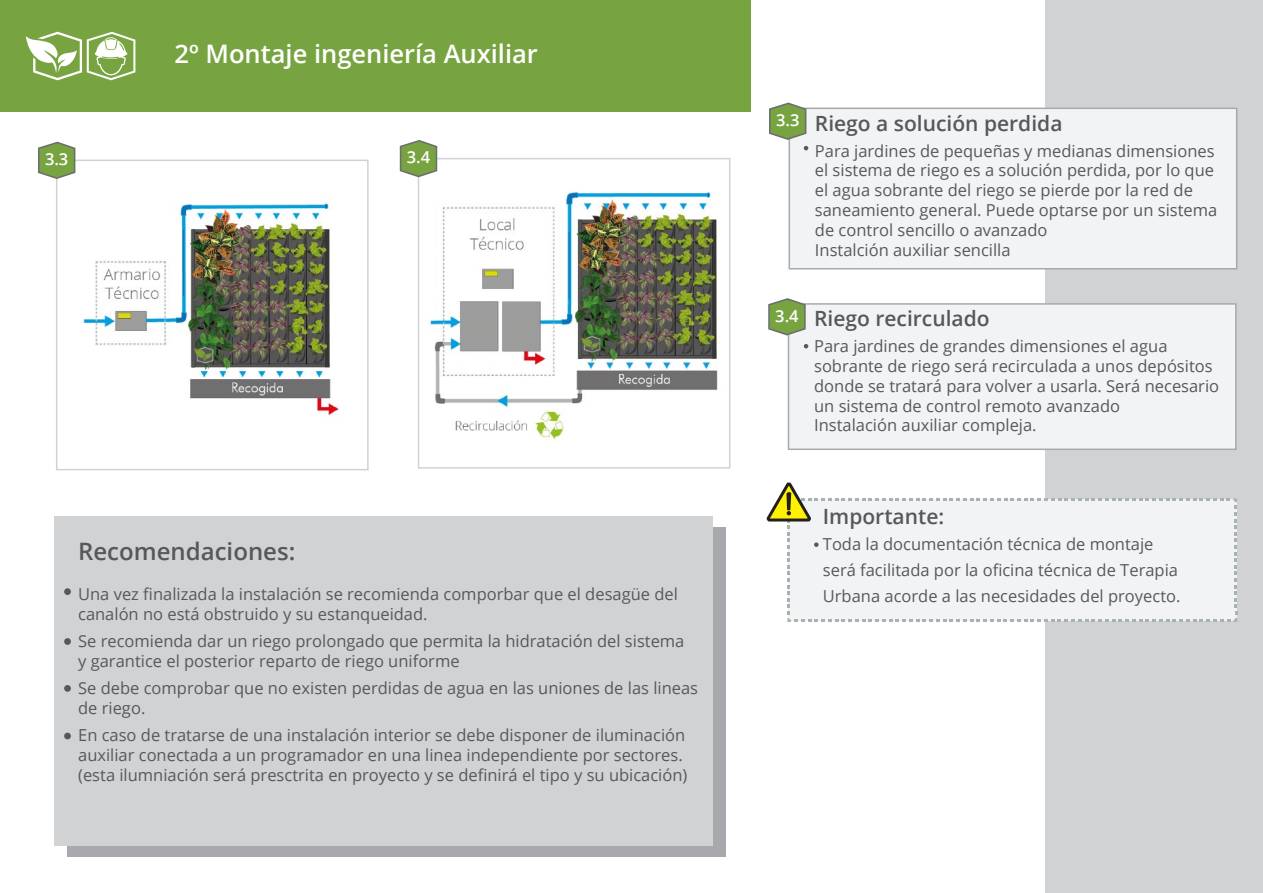
<style>
.page{position:relative;width:1263px;height:893px;background:#fff}
.page>*{position:absolute;margin:0;border:0;box-sizing:border-box;transform-origin:0 0}
.t1{font:600 25.5px "Open Sans";color:#fff}
.t2{font:600 24px "Open Sans";color:#57585a}
.t3{font:600 21px "Open Sans";color:#57585a}
.t4{font:16.5px/19.8px "Open Sans";color:#57585a}
.t5{font:600 16.5px "Open Sans";color:#fff}
</style>
<div class="page">
<div style="left:1046px;top:0;width:217px;height:893px;background:#d1d2d4"></div>
<div style="left:68px;top:527px;width:658px;height:329px;background:#a8a9ad"></div>
<div style="left:0;top:0;width:751px;height:112px;background:#77a441"></div>
<div style="left:56px;top:160px;width:313px;height:310px;background:#fff;border:2px solid #d1d2d4"></div>
<div style="left:418px;top:158px;width:312px;height:311px;border:2px solid #d1d2d4"></div>
<img style="left:83px;top:203px;width:256px;height:212px">
<img style="left:430px;top:191px;width:288px;height:249px">
<svg style="left:38px;top:142px;width:37px;height:37px"></svg>
<svg style="left:400px;top:140px;width:37px;height:37px"></svg>
<div style="left:55px;top:517px;width:658px;height:329px;background:#d1d2d4"></div>
<div style="left:64px;top:588px;width:7px;height:7px;background:#57585a;border-radius:50%"></div>
<div style="left:64px;top:638px;width:7px;height:7px;background:#57585a;border-radius:50%"></div>
<div style="left:64px;top:685px;width:7px;height:7px;background:#57585a;border-radius:50%"></div>
<div style="left:64px;top:733px;width:7px;height:6px;background:#57585a;border-radius:50%"></div>
<svg style="left:26px;top:32px;width:109px;height:48px"></svg>
<svg style="left:766px;top:480px;width:471px;height:142px"></svg>
<div style="left:788px;top:303px;width:449px;height:147px;background:#f2f3f4;border:2px solid #a8a9ad"></div>
<svg style="left:768px;top:298px;width:38px;height:37px"></svg>
<svg style="left:804px;top:344px;width:4px;height:4px"></svg>
<div style="left:788px;top:108px;width:449px;height:161px;background:#f2f3f4;border:2px solid #a8a9ad"></div>
<svg style="left:769px;top:103px;width:37px;height:37px"></svg>
<svg style="left:804px;top:146px;width:4px;height:4px"></svg>
<h1 class="t1" style="left:175px;top:36px;width:365px">2º Montaje ingeniería Auxiliar</h1>
<p class="t5" style="left:45px;top:148px;width:25px">3.3</p>
<p class="t5" style="left:407px;top:146px;width:25px">3.4</p>
<h2 class="t2" style="left:78px;top:535px;width:219px">Recomendaciones:</h2>
<p class="t4" style="left:78px;top:583px;width:601px">Una vez finalizada la instalación se recomienda comporbar que el desagüe del canalón no está obstruido y su estanqueidad.</p>
<p class="t4" style="left:78px;top:631px;width:608px">Se recomienda dar un riego prolongado que permita la hidratación del sistema y garantice el posterior reparto de riego uniforme</p>
<p class="t4" style="left:78px;top:678px;width:621px">Se debe comprobar que no existen perdidas de agua en las uniones de las lineas de riego.</p>
<p class="t4" style="left:78px;top:725px;width:611px">En caso de tratarse de una instalación interior se debe disponer de iluminación auxiliar conectada a un programador en una linea independiente por sectores. (esta ilumniación será presctrita en proyecto y se definirá el tipo y su ubicación)</p>
<p class="t3" style="left:776px;top:109px;width:288px"><sup>3.3</sup> Riego a solución perdida</p>
<p class="t4" style="left:815px;top:140px;width:404px">Para jardines de pequeñas y medianas dimensiones el sistema de riego es a solución perdida, por lo que el agua sobrante del riego se pierde por la red de saneamiento general. Puede optarse por un sistema de control sencillo o avanzado<br>Instalción auxiliar sencilla</p>
<p class="t3" style="left:775px;top:304px;width:216px"><sup>3.4</sup> Riego recirculado</p>
<p class="t4" style="left:814px;top:336px;width:406px">Para jardines de grandes dimensiones el agua sobrante de riego será recirculada a unos depósitos donde se tratará para volver a usarla. Será necesario un sistema de control remoto avanzado<br>Instalación auxiliar compleja.</p>
<p class="t3" style="left:823px;top:502px;width:123px">Importante:</p>
<p class="t4" style="left:823px;top:531px;width:359px;line-height:25.8px">Toda la documentación técnica de montaje será facilitada por la oficina técnica de Terapia<br>Urbana acorde a las necesidades del proyecto.</p>
</div>
